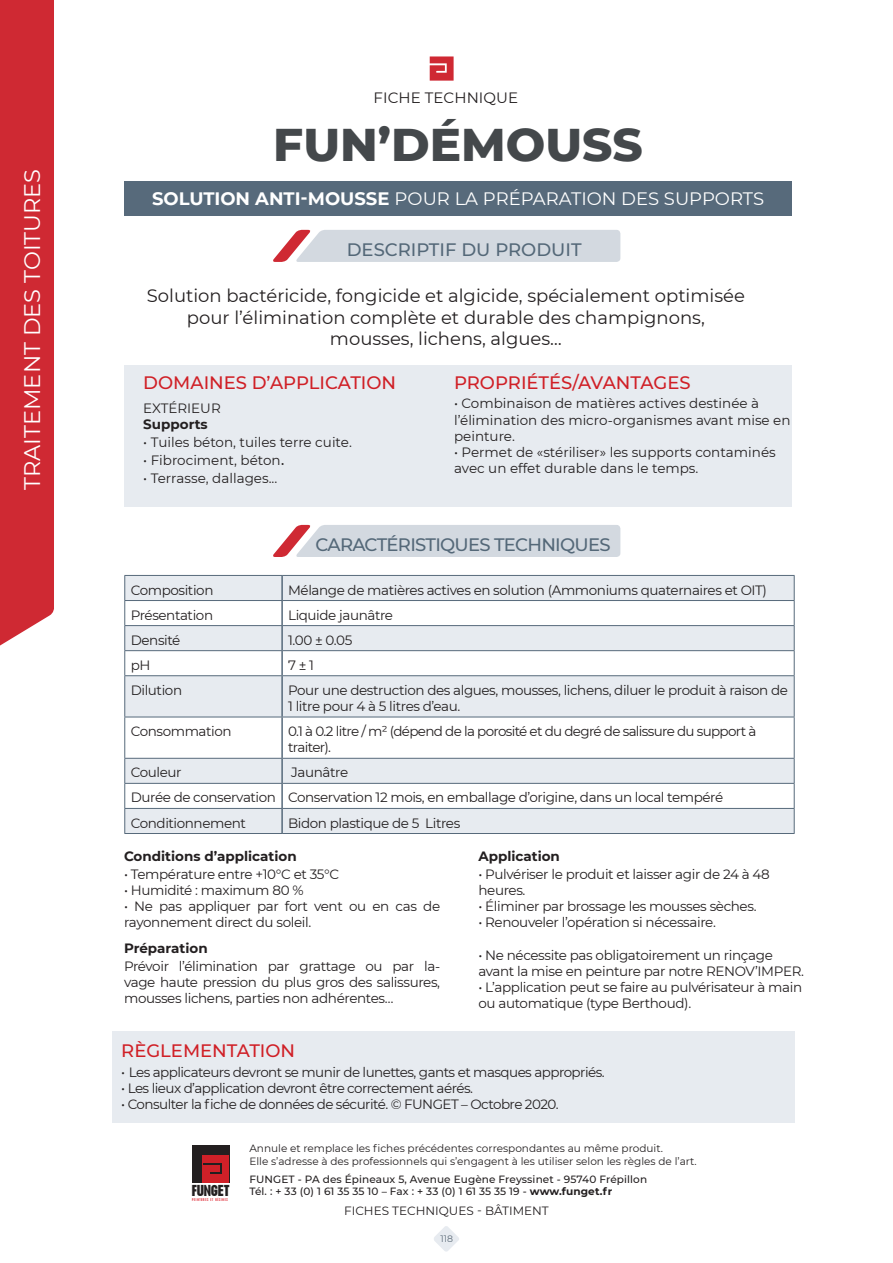
<style>
.page{position:relative;width:893px;height:1263px;background:#fff}
.page>*{position:absolute;margin:0;border:0;box-sizing:border-box;transform-origin:0 0}
.t1{font:800 46.8px "Montserrat";color:#44484b}
.t2{font:22.5px "Montserrat";color:#fff}
.t3{font:18px/21.6px "Montserrat";color:#231f20;text-align:center}
.t4{font:500 18px "Montserrat";color:#d01f26}
.t5{font:18px "Montserrat";color:#fff}
.t6{font:500 18px "Montserrat";letter-spacing:-.04em;color:#546878}
.t7{font:500 18px "Montserrat";color:#546878}
.t8{font:15px "Montserrat";letter-spacing:.005em;color:#231f20}
.t9{font:700 condensed 14.55px "Placard";color:#231f20}
.t10{font:13.5px/16.2px "Montserrat";letter-spacing:-.03em;color:#231f20}
.t11{font:13.5px/16.2px "Montserrat";color:#231f20}
.t12{font:13.5px/16.2px "Montserrat";letter-spacing:-.05em;color:#231f20}
.t13{font:700 13.5px "Montserrat";color:#231f20}
.t14{font:12px "Montserrat";color:#231f20}
.t15{font:10.5px/12.6px "Montserrat";color:#231f20}
.t16{font:500 10.5px/12.6px "Montserrat";letter-spacing:.01em;color:#231f20}
.t17{font:9.3px "Montserrat";color:#5f6d7a}
.t18{font:condensed 3.45px "Placard";letter-spacing:.2em;color:#df2632}
.s1{font-weight:700}
.s2{font-size:18px}
</style>
<div class="page">
<svg style="left:434px;top:1226px;width:25px;height:26px"></svg>
<div style="left:124px;top:181px;width:668px;height:34px;background:#576a7b"></div>
<svg style="left:430px;top:56px;width:24px;height:25px"></svg>
<div style="left:0;top:0;width:54px;height:646px;background:#cf2933"></div>
<svg style="left:273px;top:230px;width:347px;height:32px;background:#d5d4db"></svg>
<svg style="left:273px;top:525px;width:347px;height:32px;background:#d5d4db"></svg>
<div style="left:124px;top:365px;width:668px;height:141px;background:#e7ebf0"></div>
<svg style="left:125px;top:576px;width:669px;height:257px;fill:#e7ebf0"></svg>
<hr style="left:124px;top:575px;width:158px;height:1px;background:#576a7b">
<hr style="left:124px;top:600px;width:158px;height:1px;background:#576a7b">
<hr style="left:124px;top:625px;width:158px;height:1px;background:#576a7b">
<hr style="left:124px;top:650px;width:158px;height:1px;background:#576a7b">
<svg style="left:124px;top:576px;width:1px;height:99px"></svg>
<hr style="left:124px;top:675px;width:158px;height:1px;background:#576a7b">
<hr style="left:124px;top:676px;width:1px;height:41px;background:#576a7b">
<hr style="left:124px;top:717px;width:158px;height:1px;background:#576a7b">
<hr style="left:124px;top:717px;width:1px;height:41px;background:#576a7b">
<hr style="left:124px;top:758px;width:158px;height:1px;background:#576a7b">
<hr style="left:124px;top:783px;width:158px;height:1px;background:#576a7b">
<hr style="left:124px;top:808px;width:158px;height:1px;background:#576a7b">
<svg style="left:124px;top:759px;width:1px;height:74px"></svg>
<hr style="left:124px;top:833px;width:158px;height:1px;background:#576a7b">
<hr style="left:282px;top:575px;width:513px;height:1px;background:#576a7b">
<hr style="left:282px;top:600px;width:513px;height:1px;background:#576a7b">
<hr style="left:282px;top:625px;width:513px;height:1px;background:#576a7b">
<hr style="left:282px;top:650px;width:513px;height:1px;background:#576a7b">
<svg style="left:794px;top:576px;width:1px;height:99px"></svg>
<hr style="left:282px;top:675px;width:513px;height:1px;background:#576a7b">
<hr style="left:794px;top:676px;width:1px;height:41px;background:#576a7b">
<hr style="left:282px;top:717px;width:513px;height:1px;background:#576a7b">
<hr style="left:794px;top:717px;width:1px;height:41px;background:#576a7b">
<hr style="left:282px;top:758px;width:513px;height:1px;background:#576a7b">
<hr style="left:282px;top:783px;width:513px;height:1px;background:#576a7b">
<hr style="left:282px;top:808px;width:513px;height:1px;background:#576a7b">
<svg style="left:794px;top:759px;width:1px;height:74px"></svg>
<hr style="left:282px;top:833px;width:513px;height:1px;background:#576a7b">
<hr style="left:281px;top:576px;width:2px;height:24px;background:#576a7b">
<hr style="left:281px;top:601px;width:2px;height:24px;background:#576a7b">
<hr style="left:281px;top:626px;width:2px;height:24px;background:#576a7b">
<hr style="left:281px;top:651px;width:2px;height:24px;background:#576a7b">
<hr style="left:281px;top:676px;width:2px;height:41px;background:#576a7b">
<hr style="left:281px;top:717px;width:2px;height:41px;background:#576a7b">
<hr style="left:281px;top:759px;width:2px;height:24px;background:#576a7b">
<hr style="left:281px;top:784px;width:2px;height:24px;background:#576a7b">
<hr style="left:281px;top:809px;width:2px;height:24px;background:#576a7b">
<div style="left:112px;top:1031px;width:683px;height:91px;background:#e7ebf0"></div>
<div style="left:192px;top:1145px;width:37px;height:37px;background:#231f20"></div>
<div style="left:203px;top:1155px;width:26px;height:27px;background:#d02028"></div>
<svg style="left:203px;top:1163px;width:19px;height:10px"></svg>
<h2 class="t2" style="left:17px;top:490px;width:323px;rotate:-90deg">TRAITEMENT DES TOITURES</h2>
<p class="t8" style="left:374px;top:87px;width:146px">FICHE TECHNIQUE</p>
<h1 class="t1" style="left:273px;top:110px;width:371px">FUN’DÉMOUSS</h1>
<h3 class="t5" style="left:152px;top:186px;width:614px"><span class="s1">SOLUTION ANTI-MOUSSE</span> POUR LA PRÉPARATION DES SUPPORTS</h3>
<h3 class="t7" style="left:347px;top:237px;width:236px">DESCRIPTIF DU PRODUIT</h3>
<h3 class="t3" style="left:147px;top:284px;width:600px">Solution bactéricide, fongicide et algicide, spécialement optimisée pour l’élimination complète et durable des champignons, mousses, lichens, algues…</h3>
<h3 class="t4" style="left:143px;top:370px;width:254px">DOMAINES D’APPLICATION</h3>
<h3 class="t4" style="left:454px;top:370px;width:238px">PROPRIÉTÉS/AVANTAGES</h3>
<p class="t11" style="left:143px;top:400px;width:79px">EXTÉRIEUR</p>
<p class="t13" style="left:143px;top:415px;width:66px">Supports</p>
<p class="t11" style="left:143px;top:434px;width:210px">• Tuiles béton, tuiles terre cuite.</p>
<p class="t11" style="left:143px;top:452px;width:143px">• Fibrociment, béton<span class="s2">.</span></p>
<p class="t11" style="left:143px;top:470px;width:135px">• Terrasse, dallages...</p>
<p class="t11" style="left:454px;top:395px;width:338px">• Combinaison de matières actives destinée à l’élimination des micro-organismes avant mise en peinture.</p>
<p class="t11" style="left:454px;top:444px;width:323px">• Permet de «stériliser» les supports contaminés avec un effet durable dans le temps.</p>
<h3 class="t6" style="left:316px;top:532px;width:296px">CARACTÉRISTIQUES TECHNIQUES</h3>
<p class="t10" style="left:131px;top:581px;width:84px">Composition</p>
<p class="t10" style="left:288px;top:581px;width:480px">Mélange de matières actives en solution (Ammoniums quaternaires et OIT)</p>
<p class="t10" style="left:131px;top:606px;width:84px">Présentation</p>
<p class="t10" style="left:288px;top:606px;width:106px">Liquide jaunâtre</p>
<p class="t10" style="left:131px;top:631px;width:51px">Densité</p>
<p class="t10" style="left:288px;top:631px;width:66px">1.00 ± 0.05</p>
<p class="t10" style="left:131px;top:656px;width:21px">pH</p>
<p class="t10" style="left:288px;top:656px;width:28px">7 ± 1</p>
<p class="t10" style="left:131px;top:681px;width:53px">Dilution</p>
<p class="t10" style="left:288px;top:681px;width:501px">Pour une destruction des algues, mousses, lichens, diluer le produit à raison de<br>1 litre pour 4 à 5 litres d’eau.</p>
<p class="t10" style="left:131px;top:723px;width:102px">Consommation</p>
<p class="t12" style="left:288px;top:723px;width:470px">0.1 à 0.2 litre / m² (dépend de la porosité et du degré de salissure du support à traiter).</p>
<p class="t10" style="left:131px;top:764px;width:52px">Couleur</p>
<p class="t10" style="left:131px;top:759px;width:594px;line-height:25px;text-indent:160px">Jaunâtre<br>Durée de conservation Conservation 12 mois, en emballage d’origine, dans un local tempéré<br>Conditionnement</p>
<p class="t10" style="left:288px;top:814px;width:174px">Bidon plastique de 5 Litres</p>
<p class="t10" style="left:124px;top:865px;width:217px">• Température entre +10°C et 35°C</p>
<p class="t10" style="left:124px;top:881px;width:181px">• Humidité : maximum 80 %</p>
<p class="t10" style="left:124px;top:898px;width:318px">• Ne pas appliquer par fort vent ou en cas de rayonnement direct du soleil.</p>
<p class="t13" style="left:124px;top:846px;width:174px">Conditions d’application</p>
<p class="t13" style="left:478px;top:846px;width:83px">Application</p>
<p class="t10" style="left:478px;top:865px;width:293px">• Pulvériser le produit et laisser agir de 24 à 48 heures.</p>
<p class="t10" style="left:478px;top:898px;width:280px">• Éliminer par brossage les mousses sèches.</p>
<p class="t10" style="left:478px;top:914px;width:239px">• Renouveler l’opération si nécessaire.</p>
<p class="t10" style="left:478px;top:946px;width:327px">• Ne nécessite pas obligatoirement un rinçage avant la mise en peinture par notre RENOV’IMPER.</p>
<p class="t10" style="left:478px;top:979px;width:325px">• L’application peut se faire au pulvérisateur à main ou automatique (type Berthoud).</p>
<p class="t13" style="left:124px;top:938px;width:85px">Préparation</p>
<p class="t10" style="left:124px;top:957px;width:318px;text-align:justify">Prévoir l’élimination par grattage ou par la&shy;vage haute pression du plus gros des salissures, mousses lichens, parties non adhérentes…</p>
<h3 class="t4" style="left:121px;top:1038px;width:175px">RÈGLEMENTATION</h3>
<p class="t10" style="left:121px;top:1063px;width:485px">• Les applicateurs devront se munir de lunettes, gants et masques appropriés.</p>
<p class="t10" style="left:121px;top:1079px;width:353px">• Les lieux d’application devront être correctement aérés.</p>
<p class="t10" style="left:121px;top:1096px;width:439px">• Consulter la fiche de données de sécurité. © FUNGET – Octobre 2020.</p>
<p class="t15" style="left:249px;top:1142px;width:449px">Annule et remplace les fiches précédentes correspondantes au même produit.<br>Elle s’adresse à des professionnels qui s’engagent à les utiliser selon les règles de l’art.</p>
<p class="t16" style="left:249px;top:1172px;width:399px">FUNGET - PA des Épineaux 5, Avenue Eugène Freyssinet - 95740 Frépillon<br>Tél. : + 33 (0) 1 61 35 35 10 – Fax : + 33 (0) 1 61 35 35 19 - <span class="s1">www.funget.fr</span></p>
<p class="t18" style="left:192px;top:1197px;width:37px">PEINTURES ET RÉSINES</p>
<p class="t9" style="left:192px;top:1182px;width:39px">FUNGET</p>
<p class="t14" style="left:344px;top:1202px;width:206px">FICHES TECHNIQUES - BÂTIMENT</p>
<p class="t17" style="left:441px;top:1232px;width:14px">118</p>
</div>
